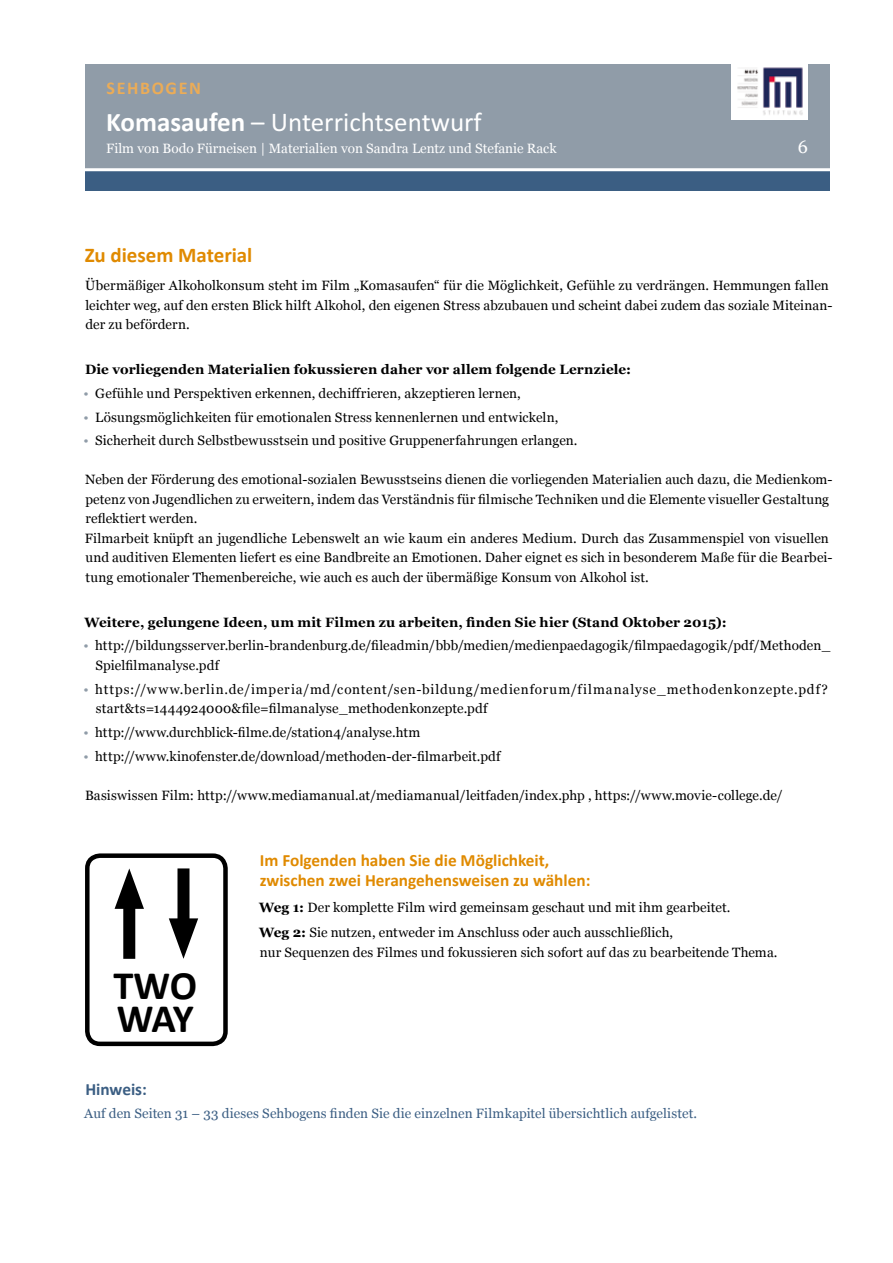
<style>
.page{position:relative;width:893px;height:1263px;background:#fff}
.page>*{position:absolute;margin:0;border:0;box-sizing:border-box;transform-origin:0 0}
.t1{font:700 40.5px/33px "Calibri";letter-spacing:-.03em;color:#000}
.t2{font:27px "Calibri";color:#fff}
.t3{font:700 21px "Calibri";letter-spacing:-.005em;color:#e08a00}
.t4{font:700 18px "Calibri";letter-spacing:.09em;color:#ebac57}
.t5{font:18px "Georgia";color:#fff}
.t6{font:700 17.25px/21px "Calibri";color:#e08a00}
.t7{font:700 17.25px "Calibri";color:#3b5e83}
.t8{font:13.5px/19.5px "Georgia";letter-spacing:.01em;color:#000}
.t9{font:13.5px/19.5px "Georgia";letter-spacing:.05em;color:#000}
.t10{font:700 13.5px "Georgia";letter-spacing:.005em;color:#000}
.t11{font:13.5px "Georgia";letter-spacing:.005em;color:#3b5e83}
.t12{font:13.5px "Georgia";color:#fff}
.s1{font-weight:700}
.s2{color:#909ca8}
</style>
<div class="page">
<div style="left:85px;top:64px;width:744px;height:110px;background:#909ca8"></div>
<div style="left:85px;top:169px;width:744px;height:21px;background:#3b5e83"></div>
<hr style="left:22px;top:168px;width:871px;height:3px;background:#fff">
<div style="left:731px;top:61px;width:77px;height:58px;background:#fff"></div>
<img style="left:737px;top:67px;width:66px;height:48px">
<div style="left:85px;top:853px;width:143px;height:193px;border:4px solid #000;border-radius:13px"></div>
<div style="left:123px;top:892px;width:12px;height:67px;background:#000"></div>
<svg style="left:115px;top:868px;width:29px;height:41px"></svg>
<div style="left:177px;top:868px;width:12px;height:67px;background:#000"></div>
<svg style="left:169px;top:918px;width:29px;height:41px"></svg>
<h3 class="t4" style="left:107px;top:77px;width:96px">SEHBOGEN</h3>
<h2 class="t2" style="left:106px;top:105px;width:377px"><span class="s1">Komasaufen</span> – Unterrichtsentwurf</h2>
<p class="t12" style="left:106px;top:139px;width:452px">Film von Bodo Fürneisen | Materialien von Sandra Lentz und Stefanie Rack</p>
<h3 class="t5" style="left:798px;top:134px;width:12px">6</h3>
<h3 class="t3" style="left:85px;top:242px;width:169px">Zu diesem Material</h3>
<p class="t8" style="left:85px;top:275px;width:749px">Übermäßiger Alkoholkonsum steht im Film „Komasaufen“ für die Möglichkeit, Gefühle zu verdrängen. Hemmungen fallen leichter weg, auf den ersten Blick hilft Alkohol, den eigenen Stress abzubauen und scheint dabei zudem das soziale Miteinan&shy;der zu befördern.</p>
<p class="t10" style="left:85px;top:359px;width:547px">Die vorliegenden Materialien fokussieren daher vor allem folgende Lernziele:</p>
<p class="t8" style="left:83px;top:383px;width:439px"><span class="s2">•</span> Gefühle und Perspektiven erkennen, dechiffrieren, akzeptieren lernen,</p>
<p class="t8" style="left:83px;top:407px;width:476px"><span class="s2">•</span> Lösungsmöglichkeiten für emotionalen Stress kennenlernen und entwickeln,</p>
<p class="t8" style="left:83px;top:430px;width:496px"><span class="s2">•</span> Sicherheit durch Selbstbewusstsein und positive Gruppenerfahrungen erlangen.</p>
<p class="t8" style="left:85px;top:469px;width:749px">Neben der Förderung des emotional-sozialen Bewusstseins dienen die vorliegenden Materialien auch dazu, die Medienkom&shy;petenz von Jugendlichen zu erweitern, indem das Verständnis für filmische Techniken und die Elemente visueller Gestaltung reflektiert werden.<br>Filmarbeit knüpft an jugendliche Lebenswelt an wie kaum ein anderes Medium. Durch das Zusammenspiel von visuellen und auditiven Elementen liefert es eine Bandbreite an Emotionen. Daher eignet es sich in besonderem Maße für die Bearbei&shy;tung emotionaler Themenbereiche, wie auch es auch der übermäßige Konsum von Alkohol ist.</p>
<p class="t10" style="left:85px;top:612px;width:644px">Weitere, gelungene Ideen, um mit Filmen zu arbeiten, finden Sie hier (Stand Oktober 2015):</p>
<p class="t8" style="left:96px;top:635px;width:736px;text-indent:-12px"><span class="s2">•</span> http://bildungsserver.berlin-brandenburg.de/fileadmin/bbb/medien/medienpaedagogik/filmpaedagogik/pdf/Methoden_<br>Spielfilmanalyse.pdf</p>
<p class="t9" style="left:96px;top:679px;width:733px;text-indent:-13px"><span class="s2">•</span> https://www.berlin.de/imperia/md/content/sen-bildung/medienforum/filmanalyse_methodenkonzepte.pdf? start&amp;ts=1444924000&amp;file=filmanalyse_methodenkonzepte.pdf</p>
<p class="t8" style="left:83px;top:722px;width:339px"><span class="s2">•</span> http://www.durchblick-filme.de/station4/analyse.htm</p>
<p class="t8" style="left:83px;top:746px;width:419px"><span class="s2">•</span> http://www.kinofenster.de/download/methoden-der-filmarbeit.pdf</p>
<p class="t8" style="left:85px;top:785px;width:699px">Basiswissen Film: http://www.mediamanual.at/mediamanual/leitfaden/index.php , https://www.movie-college.de/</p>
<h1 class="t1" style="left:113px;top:969px;width:85px">TWO<br>WAY</h1>
<p class="t6" style="left:260px;top:849px;width:332px">Im Folgenden haben Sie die Möglichkeit, zwischen zwei Herangehensweisen zu wählen:</p>
<p class="t8" style="left:259px;top:894px;width:473px;line-height:25.2px"><span class="s1">Weg 1:</span> Der komplette Film wird gemeinsam geschaut und mit ihm gearbeitet.<br><span class="s1">Weg 2:</span> Sie nutzen, entweder im Anschluss oder auch ausschließlich,</p>
<p class="t8" style="left:260px;top:941px;width:519px">nur Sequenzen des Filmes und fokussieren sich sofort auf das zu bearbeitende Thema.</p>
<p class="t7" style="left:85px;top:1078px;width:63px">Hinweis:</p>
<p class="t11" style="left:84px;top:1104px;width:614px">Auf den Seiten 31 – 33 dieses Sehbogens finden Sie die einzelnen Filmkapitel übersichtlich aufgelistet.</p>
</div>
